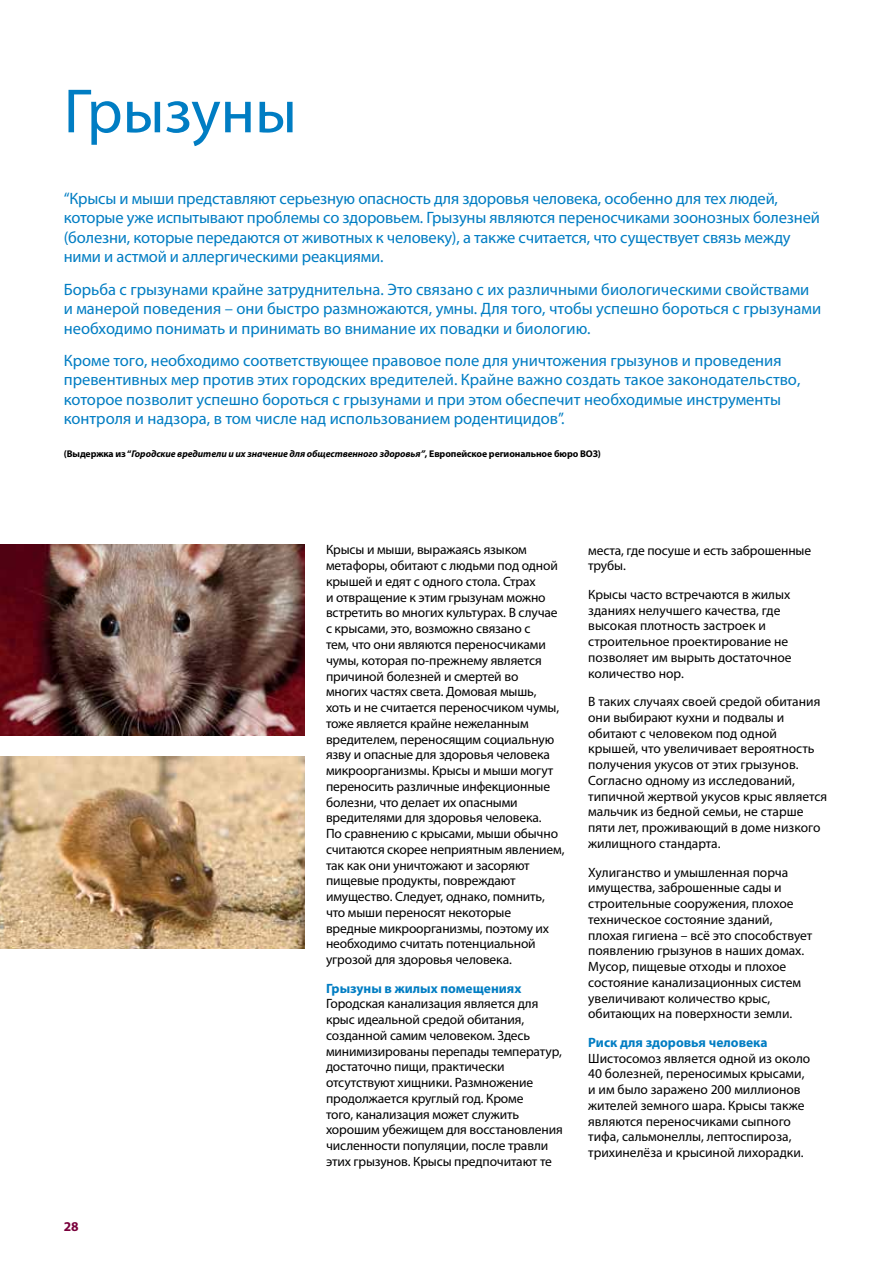
<style>
.page{position:relative;width:893px;height:1263px;background:#fff}
.page>*{position:absolute;margin:0;border:0;box-sizing:border-box;transform-origin:0 0}
.t1{font:63px "Myriad Pro";color:#007dc3}
.t2{font:16.5px/19.5px "Myriad Pro";color:#007dc3}
.t3{font:13.5px/15.8px "Myriad Pro";letter-spacing:-.01em;color:#000}
.t4{font:700 13.5px "Myriad Pro";color:#007dc3}
.t5{font:700 13.5px "Myriad Pro";color:#7a003c}
.t6{font:italic 700 9.75px "Myriad Pro";letter-spacing:-.01em;color:#000}
.s1{font-style:normal}
</style>
<div class="page">
<img style="left:0;top:544px;width:305px;height:192px">
<img style="left:0;top:757px;width:305px;height:191px">
<h1 class="t1" style="left:64px;top:72px;width:235px">Грызуны</h1>
<p class="t2" style="left:64px;top:188px;width:758px">“Крысы и мыши представляют серьезную опасность для здоровья человека, особенно для тех людей, которые уже испытывают проблемы со здоровьем. Грызуны являются переносчиками зоонозных болезней (болезни, которые передаются от животных к человеку), а также считается, что существует связь между ними и астмой и аллергическими реакциями.</p>
<p class="t2" style="left:64px;top:279px;width:759px">Борьба с грызунами крайне затруднительна. Это связано с их различными биологическими свойствами и манерой поведения – они быстро размножаются, умны. Для того, чтобы успешно бороться с грызунами необходимо понимать и принимать во внимание их повадки и биологию.</p>
<p class="t2" style="left:64px;top:350px;width:738px">Кроме того, необходимо соответствующее правовое поле для уничтожения грызунов и проведения превентивных мер против этих городских вредителей. Крайне важно создать такое законодательство, которое позволит успешно бороться с грызунами и при этом обеспечит необходимые инструменты контроля и надзора, в том числе над использованием родентицидов”.</p>
<p class="t6" style="left:64px;top:447px;width:539px"><span class="s1">(Выдержка из“</span>Городские вредители и их значение для общественного здоровья”<span class="s1">, Европейское региональное бюро ВОЗ)</span></p>
<p class="t5" style="left:64px;top:1217px;width:16px">28</p>
<p class="t3" style="left:326px;top:542px;width:240px">Крысы и мыши, выражаясь языком метафоры, обитают с людьми под одной крышей и едят с одного стола. Страх<br>и отвращение к этим грызунам можно встретить во многих культурах. В случае с крысами, это, возможно связано с<br>тем, что они являются переносчиками чумы, которая по-прежнему является причиной болезней и смертей во<br>многих частях света. Домовая мышь, хоть и не считается переносчиком чумы, тоже является крайне нежеланным вредителем, переносящим социальную язву и опасные для здоровья человека микроорганизмы. Крысы и мыши могут переносить различные инфекционные болезни, что делает их опасными вредителями для здоровья человека.<br>По сравнению с крысами, мыши обычно считаются скорее неприятным явлением, так как они уничтожают и засоряют пищевые продукты, повреждают имущество. Следует, однако, помнить, что мыши переносят некоторые вредные микроорганизмы, поэтому их необходимо считать потенциальной угрозой для здоровья человека.</p>
<p class="t4" style="left:326px;top:979px;width:197px">Грызуны в жилых помещениях</p>
<p class="t3" style="left:326px;top:996px;width:238px">Городская канализация является для крыс идеальной средой обитания, созданной самим человеком. Здесь минимизированы перепады температур, достаточно пищи, практически отсутствуют хищники. Размножение продолжается круглый год. Кроме<br>того, канализация может служить хорошим убежищем для восстановления численности популяции, после травли этих грызунов. Крысы предпочитают те</p>
<p class="t3" style="left:588px;top:542px;width:224px">места, где посуше и есть заброшенные трубы.</p>
<p class="t3" style="left:588px;top:586px;width:205px">Крысы часто встречаются в жилых зданиях нелучшего качества, где высокая плотность застроек и строительное проектирование не позволяет им вырыть достаточное количество нор.</p>
<p class="t3" style="left:588px;top:693px;width:241px">В таких случаях своей средой обитания они выбирают кухни и подвалы и обитают с человеком под одной крышей, что увеличивает вероятность получения укусов от этих грызунов.<br>Согласно одному из исследований, типичной жертвой укусов крыс является мальчик из бедной семьи, не старше пяти лет, проживающий в доме низкого жилищного стандарта.</p>
<p class="t3" style="left:588px;top:864px;width:226px">Хулиганство и умышленная порча имущества, заброшенные сады и строительные сооружения, плохое техническое состояние зданий, плохая гигиена – всё это способствует появлению грызунов в наших домах.<br>Мусор, пищевые отходы и плохое состояние канализационных систем увеличивают количество крыс, обитающих на поверхности земли.</p>
<p class="t4" style="left:588px;top:1033px;width:181px">Риск для здоровья человека</p>
<p class="t3" style="left:588px;top:1050px;width:224px">Шистосомоз является одной из около 40 болезней, переносимых крысами, и им было заражено 200 миллионов жителей земного шара. Крысы также являются переносчиками сыпного тифа, сальмонеллы, лептоспироза, трихинелёза и крысиной лихорадки.</p>
</div>
